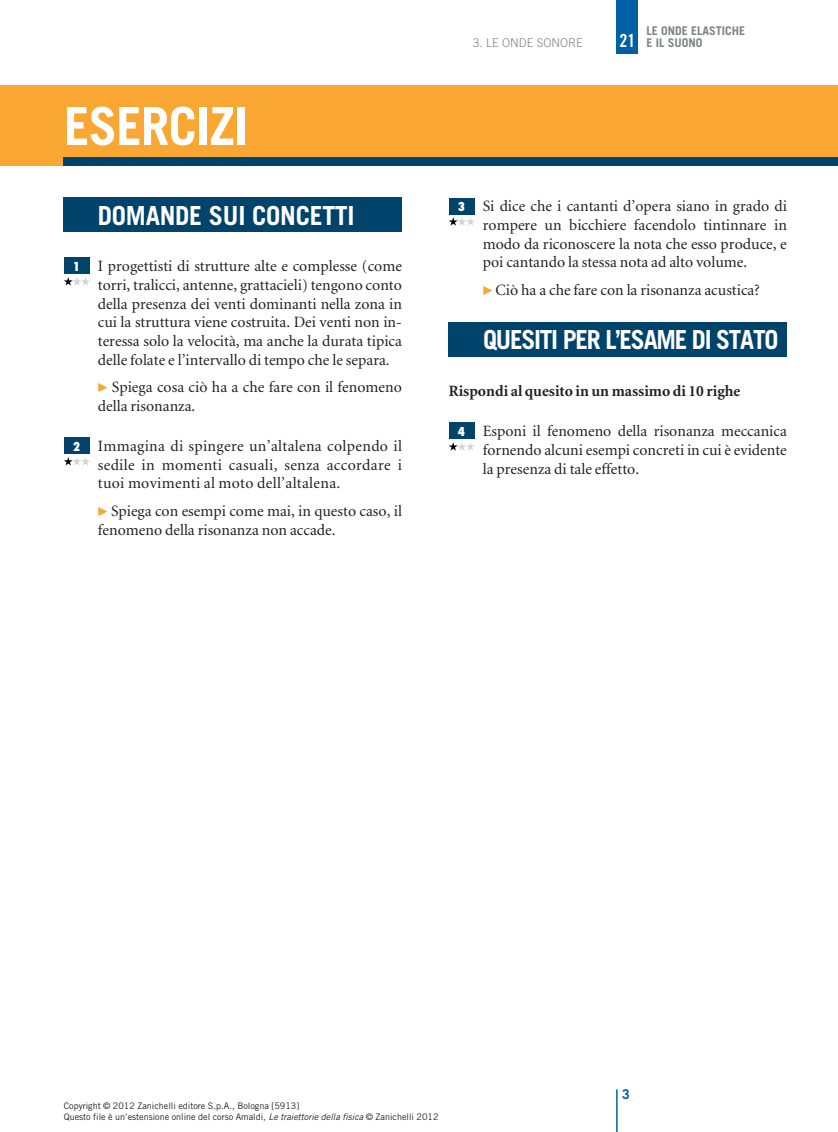
<style>
.page{position:relative;width:838px;height:1132px;background:#fff}
.page>*{position:absolute;margin:0;border:0;box-sizing:border-box;transform-origin:0 0}
.t1{font:700 52.5px "Trade Gothic";letter-spacing:-.02em;color:#fff}
.t2{font:700 26.25px "Trade Gothic";letter-spacing:-.05em;color:#fff;scale:.96 1}
.t3{font:700 26.25px "Trade Gothic";letter-spacing:-.01em;color:#fff}
.t4{font:18px "Trade Gothic Bold Cond Twenty";color:#fff}
.t5{font:15.75px/18.8px "Minion";color:#231f20;text-align:justify}
.t6{font:700 15.75px "Minion";color:#231f20}
.t7{font:700 13.5px "Trade Gothic";color:#0060a6}
.t8{font:700 12px/12px "Trade Gothic";color:#808285}
.t9{font:300 12px "Trade Gothic";color:#808285}
.t10{font:9px/10.5px "Trade Gothic";color:#231f20}
.s1{font-family:"Futura";font-weight:800;font-stretch:condensed;font-size:12px;color:#fff}
.s2{font-family:"Mathematical Pi Six";font-size:12.3px;color:#faa633}
.s3{font-style:italic}
</style>
<div class="page">
<hr style="left:616px;top:1089px;width:1px;height:42px;background:#0060a6">
<div style="left:617px;top:0;width:21px;height:53px;background:#0060a6"></div>
<svg style="left:64px;top:277px;width:26px;height:8px"></svg>
<div style="left:64px;top:258px;width:25px;height:16px;background:#00446b"></div>
<svg style="left:64px;top:457px;width:26px;height:8px"></svg>
<div style="left:64px;top:437px;width:25px;height:17px;background:#00446b"></div>
<div style="left:64px;top:198px;width:338px;height:34px;background:#00446b"></div>
<svg style="left:449px;top:217px;width:26px;height:9px"></svg>
<div style="left:449px;top:198px;width:25px;height:16px;background:#00446b"></div>
<svg style="left:449px;top:442px;width:26px;height:8px"></svg>
<div style="left:449px;top:423px;width:25px;height:16px;background:#00446b"></div>
<div style="left:449px;top:322px;width:338px;height:34px;background:#00446b"></div>
<div style="left:0;top:85px;width:838px;height:81px;background:#faa633"></div>
<div style="left:64px;top:157px;width:774px;height:9px;background:#00446b"></div>
<h1 class="t1" style="left:64px;top:96px;width:186px">ESERCIZI</h1>
<p class="t9" style="left:472px;top:38px;width:112px">3. LE ONDE SONORE</p>
<p class="t4" style="left:619px;top:30px;width:17px">21</p>
<p class="t8" style="left:646px;top:25px;width:100px">LE ONDE ELASTICHE<br>E IL SUONO</p>
<h2 class="t3" style="left:98px;top:200px;width:258px">DOMANDE SUI CONCETTI</h2>
<p class="t5" style="left:483px;top:198px;width:306px;text-indent:-25px"><span class="s1">3</span> Si dice che i cantanti d’opera siano in grado di rompere un bicchiere facendolo tintinnare in modo da riconoscere la nota che esso produce, e poi cantando la stessa nota ad alto volume.</p>
<p class="t5" style="left:483px;top:281px;width:278px"><span class="s2">-</span> Ciò ha a che fare con la risonanza acustica?</p>
<p class="t5" style="left:98px;top:258px;width:306px;text-indent:-25px"><span class="s1">1</span> I progettisti di strutture alte e complesse (come torri, tralicci, antenne, grattacieli) tengono conto della presenza dei venti dominanti nella zona in cui la struttura viene costruita. Dei venti non in&shy;teressa solo la velocità, ma anche la durata tipica delle folate e l’intervallo di tempo che le separa.</p>
<p class="t5" style="left:98px;top:379px;width:306px"><span class="s2">-</span> Spiega cosa ciò ha a che fare con il fenomeno della risonanza.</p>
<p class="t5" style="left:98px;top:438px;width:306px;text-indent:-25px"><span class="s1">2</span> Immagina di spingere un’altalena colpendo il sedile in momenti casuali, senza accordare i tuoi movimenti al moto dell’altalena.</p>
<p class="t5" style="left:98px;top:502px;width:306px"><span class="s2">-</span> Spiega con esempi come mai, in questo caso, il fenomeno della risonanza non accade.</p>
<h2 class="t2" style="left:483px;top:324px;width:309px">QUESITI PER L’ESAME DI STATO</h2>
<p class="t6" style="left:449px;top:385px;width:293px">Rispondi al quesito in un massimo di 10 righe</p>
<p class="t5" style="left:483px;top:423px;width:306px;text-indent:-25px"><span class="s1">4</span> Esponi il fenomeno della risonanza meccanica fornendo alcuni esempi concreti in cui è evidente la presenza di tale effetto.</p>
<p class="t10" style="left:64px;top:1101px;width:376px">Copyright © 2012 Zanichelli editore S.p.A., Bologna [5913]<br>Questo file è un’estensione online del corso Amaldi, <span class="s3">Le traiettorie della fisica</span> © Zanichelli 2012</p>
<p class="t7" style="left:622px;top:1086px;width:9px">3</p>
</div>
